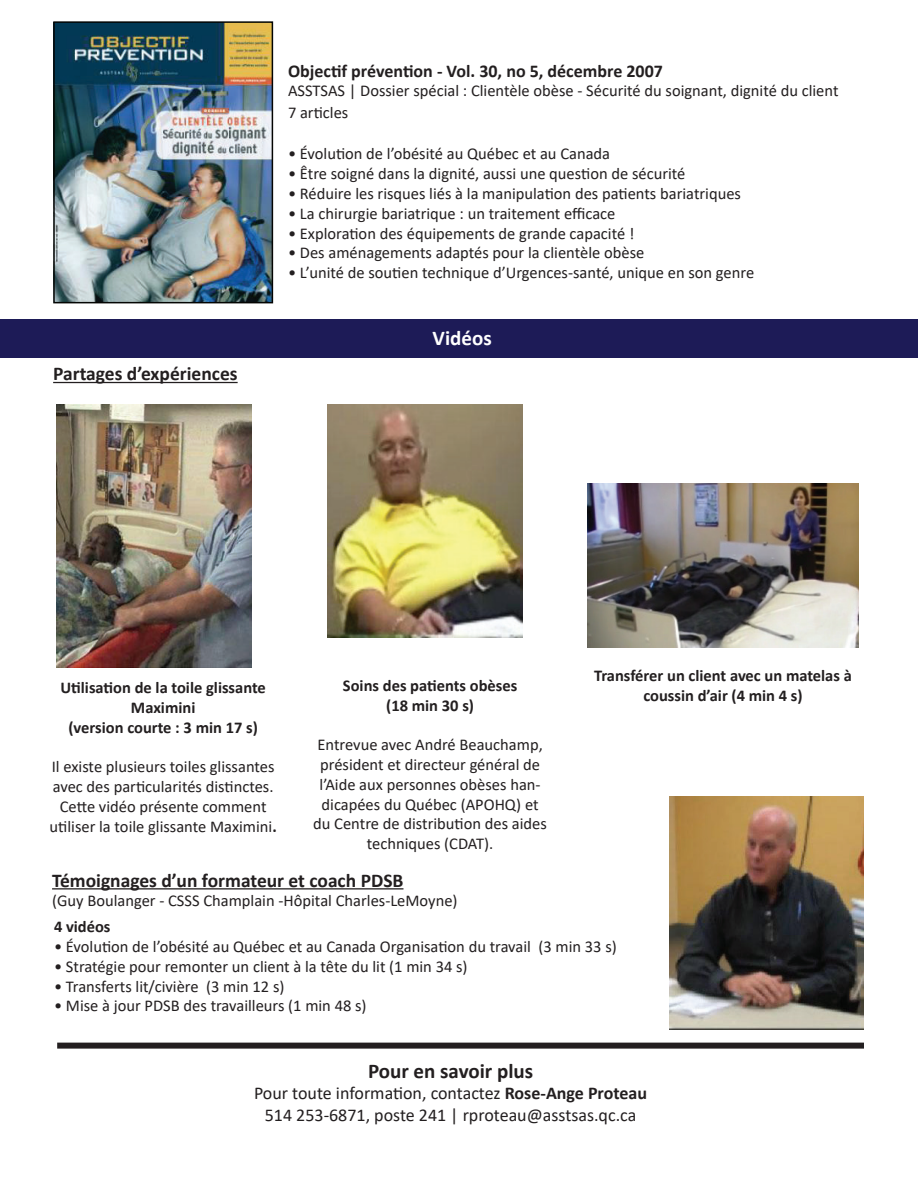
<style>
.page{position:relative;width:918px;height:1188px;background:#fff}
.page>*{position:absolute;margin:0;border:0;box-sizing:border-box;transform-origin:0 0}
.t1{font:700 21px "Calibri";color:#231f20}
.t2{font:700 21px "Calibri";color:#fff}
.t3{font:700 19.5px "Calibri";color:#231f20}
.t4{font:18px/21.6px "Calibri";color:#231f20;text-align:center}
.t5{font:700 18px "Calibri";color:#231f20}
.t6{font:16.5px/19.8px "Calibri";color:#231f20;text-align:center}
.t7{font:700 16.5px/19.8px "Calibri";color:#231f20;text-align:center}
.s1{font-weight:700}
</style>
<div class="page">
<img style="left:56px;top:24px;width:214px;height:276px">
<div style="left:53px;top:21px;width:220px;height:282px;border:2px solid #040503"></div>
<img style="left:588px;top:484px;width:270px;height:164px">
<img style="left:328px;top:405px;width:195px;height:232px">
<img style="left:56px;top:405px;width:195px;height:262px">
<hr style="left:52px;top:888px;width:351px;height:2px;background:#231f20">
<img style="left:669px;top:796px;width:195px;height:233px">
<div style="left:0;top:319px;width:918px;height:39px;background:#1d1b57"></div>
<hr style="left:53px;top:382px;width:185px;height:1px;background:#231f20">
<div style="left:57px;top:1043px;width:807px;height:6px;background:#231f20"></div>
<p class="t5" style="left:288px;top:58px;width:376px">Objectif prévention - Vol. 30, no 5, décembre 2007</p>
<p class="t6" style="left:288px;top:81px;width:552px;line-height:21.6px;text-align:left">ASSTSAS | Dossier spécial : Clientèle obèse - Sécurité du soignant, dignité du client<br>7 articles</p>
<p class="t6" style="left:288px;top:145px;width:324px">• Évolution de l’obésité au Québec et au Canada</p>
<p class="t6" style="left:288px;top:165px;width:399px">• Être soigné dans la dignité, aussi une question de sécurité</p>
<p class="t6" style="left:288px;top:184px;width:455px">• Réduire les risques liés à la manipulation des patients bariatriques</p>
<p class="t6" style="left:288px;top:204px;width:329px">• La chirurgie bariatrique : un traitement efficace</p>
<p class="t6" style="left:288px;top:224px;width:348px">• Exploration des équipements de grande capacité !</p>
<p class="t6" style="left:288px;top:244px;width:358px">• Des aménagements adaptés pour la clientèle obèse</p>
<p class="t6" style="left:288px;top:264px;width:468px">• L’unité de soutien technique d’Urgences-santé, unique en son genre</p>
<p class="t3" style="left:53px;top:360px;width:186px">Partages d’expériences</p>
<p class="t2" style="left:433px;top:323px;width:61px">Vidéos</p>
<p class="t7" style="left:594px;top:667px;width:259px">Transférer un client avec un matelas à coussin d’air (4 min 4 s)</p>
<p class="t7" style="left:343px;top:676px;width:176px">Soins des patients obèses (18 min 30 s)</p>
<p class="t6" style="left:313px;top:735px;width:235px">Entrevue avec André Beauchamp, président et directeur général de l’Aide aux personnes obèses han&shy;dicapées du Québec (APOHQ) et du Centre de distribution des aides techniques (CDAT).</p>
<p class="t7" style="left:61px;top:679px;width:207px">Utilisation de la toile glissante<br>Maximini<br>(version courte : 3 min 17 s)</p>
<p class="t6" style="left:50px;top:758px;width:229px">Il existe plusieurs toiles glissantes avec des particularités distinctes.<br>Cette vidéo présente comment utiliser la toile glissante Maximini<span class="s1">.</span></p>
<p class="t3" style="left:52px;top:866px;width:353px">Témoignages d’un formateur et coach PDSB</p>
<p class="t6" style="left:52px;top:892px;width:407px">(Guy Boulanger - CSSS Champlain -Hôpital Charles-LeMoyne)</p>
<p class="t7" style="left:54px;top:918px;width:58px">4 vidéos</p>
<p class="t6" style="left:54px;top:937px;width:564px">• Évolution de l’obésité au Québec et au Canada Organisation du travail (3 min 33 s)</p>
<p class="t6" style="left:54px;top:957px;width:415px">• Stratégie pour remonter un client à la tête du lit (1 min 34 s)</p>
<p class="t6" style="left:54px;top:977px;width:232px">• Transferts lit/civière (3 min 12 s)</p>
<p class="t6" style="left:54px;top:997px;width:314px">• Mise à jour PDSB des travailleurs (1 min 48 s)</p>
<p class="t1" style="left:368px;top:1056px;width:167px">Pour en savoir plus</p>
<p class="t4" style="left:254px;top:1083px;width:395px">Pour toute information, contactez <span class="s1">Rose-Ange Proteau<br></span>514 253-6871, poste 241 | rproteau@asstsas.qc.ca</p>
</div>
